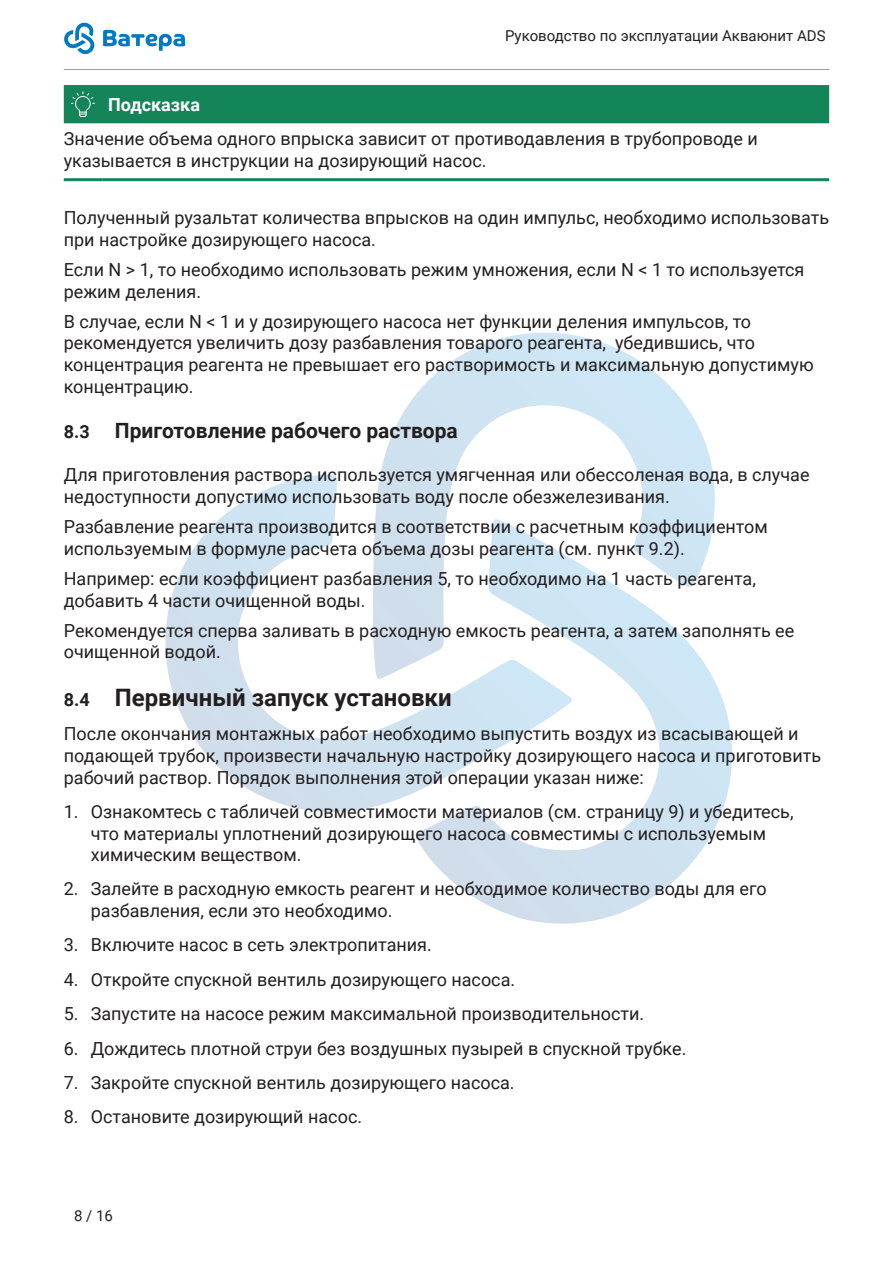
<style>
.page{position:relative;width:893px;height:1263px;background:#fff}
.page>*{position:absolute;margin:0;border:0;box-sizing:border-box;transform-origin:0 0}
.t1{font:700 24px "Roboto";color:#231f20}
.t2{font:700 21px "Roboto";color:#231f20}
.Текст_таблицы{font:18px/21.6px "Roboto";color:#231f20}
.t3{font:700 18px "Roboto";color:#fff}
.t4{font:15px "Roboto";color:#231f20}
.s1{font-size:18px}
</style>
<div class="page">
<svg style="left:103px;top:30px;width:82px;height:21px"></svg>
<svg style="left:64px;top:22px;width:30px;height:32px"></svg>
<hr style="left:64px;top:69px;width:765px;height:1px;background:#9a9c9e">
<svg style="left:165px;top:474px;width:251px;height:338px"></svg>
<svg style="left:372px;top:333px;width:343px;height:346px"></svg>
<svg style="left:416px;top:519px;width:316px;height:405px"></svg>
<hr style="left:64px;top:178px;width:38px;height:3px;background:#148559">
<hr style="left:102px;top:178px;width:727px;height:3px;background:#148559">
<div style="left:64px;top:85px;width:765px;height:38px;background:#148559"></div>
<p class="t4" style="left:505px;top:25px;width:322px">Руководство по эксплуатации Акваюнит ADS</p>
<p class="t3" style="left:108px;top:92px;width:93px">Подсказка</p>
<p class="Текст_таблицы" style="left:64px;top:127px;width:696px">Значение объема одного впрыска зависит от противодавления в трубопроводе и указывается в инструкции на дозирующий насос.</p>
<p class="Текст_таблицы" style="left:64px;top:207px;width:767px">Полученный рузальтат количества впрысков на один импульс, необходимо использовать при настройке дозирующего насоса.</p>
<p class="Текст_таблицы" style="left:64px;top:258px;width:742px">Если N &gt; 1, то необходимо использовать режим умножения, если N &lt; 1 то используется режим деления.</p>
<p class="Текст_таблицы" style="left:64px;top:310px;width:751px">В случае, если N &lt; 1 и у дозирующего насоса нет функции деления импульсов, то рекомендуется увеличить дозу разбавления товарого реагента, убедившись, что концентрация реагента не превышает его растворимость и максимальную допустимую концентрацию.</p>
<p class="t2" style="left:64px;top:416px;width:396px"><span class="s1">8.3</span> Приготовление рабочего раствора</p>
<p class="Текст_таблицы" style="left:64px;top:464px;width:747px">Для приготовления раствора используется умягченная или обессоленая вода, в случае недоступности допустимо использовать воду после обезжелезивания.</p>
<p class="Текст_таблицы" style="left:64px;top:515px;width:705px">Разбавление реагента производится в соответствии с расчетным коэффициентом используемым в формуле расчета объема дозы реагента (см. пункт 9.2).</p>
<p class="Текст_таблицы" style="left:64px;top:567px;width:694px">Например: если коэффициент разбавления 5, то необходимо на 1 часть реагента, добавить 4 части очищенной воды.</p>
<p class="Текст_таблицы" style="left:64px;top:619px;width:732px">Рекомендуется сперва заливать в расходную емкость реагента, а затем заполнять ее очищенной водой.</p>
<p class="t1" style="left:64px;top:681px;width:389px"><span class="s1">8.4</span> Первичный запуск установки</p>
<p class="Текст_таблицы" style="left:64px;top:722px;width:759px">После окончания монтажных работ необходимо выпустить воздух из всасывающей и подающей трубок, произвести начальную настройку дозирующего насоса и приготовить рабочий раствор. Порядок выполнения этой операции указан ниже:</p>
<p class="Текст_таблицы" style="left:91px;top:800px;width:704px;text-indent:-27px">1. Ознакомтесь с табличей совместимости материалов (см. страницу 9) и убедитесь, что материалы уплотнений дозирующего насоса совместимы с используемым химическим веществом.</p>
<p class="Текст_таблицы" style="left:91px;top:877px;width:677px;text-indent:-27px">2. Залейте в расходную емкость реагент и необходимое количество воды для его разбавления, если это необходимо.</p>
<p class="Текст_таблицы" style="left:64px;top:933px;width:370px">3. Включите насос в сеть электропитания.</p>
<p class="Текст_таблицы" style="left:64px;top:968px;width:453px">4. Откройте спускной вентиль дозирующего насоса.</p>
<p class="Текст_таблицы" style="left:64px;top:1002px;width:582px">5. Запустите на насосе режим максимальной производительности.</p>
<p class="Текст_таблицы" style="left:64px;top:1037px;width:624px">6. Дождитесь плотной струи без воздушных пузырей в спускной трубке.</p>
<p class="Текст_таблицы" style="left:64px;top:1071px;width:452px">7. Закройте спускной вентиль дозирующего насоса.</p>
<p class="Текст_таблицы" style="left:64px;top:1105px;width:300px">8. Остановите дозирующий насос.</p>
<p class="t4" style="left:74px;top:1205px;width:40px">8 / 16</p>
</div>
